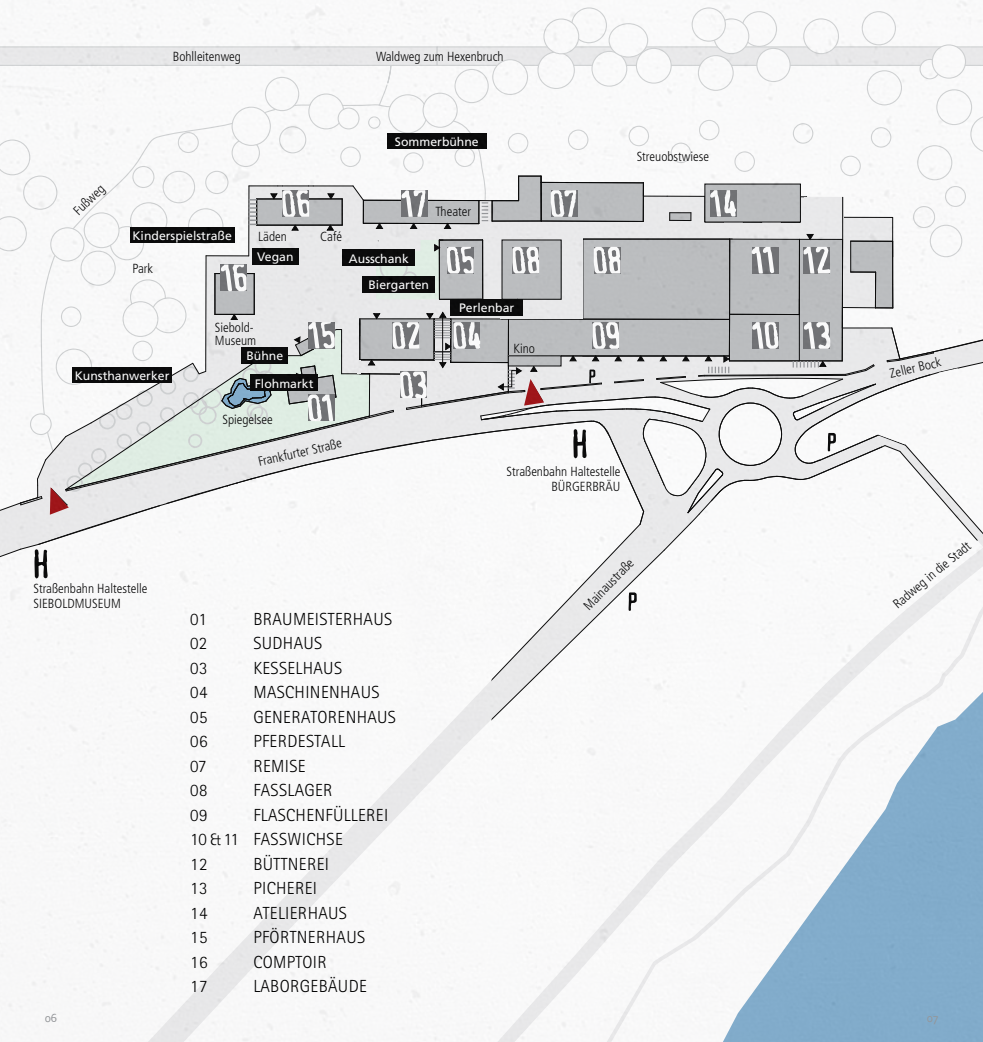
<style>
.page{position:relative;width:983px;height:1042px;background:#fff}
.page>*{position:absolute;margin:0;border:0;box-sizing:border-box;transform-origin:0 0}
.t1{font:300 17.5px/24.5px "Rotis Sans Serif";letter-spacing:.02em;color:#000}
.t2{font:300 condensed 13.12px/15.8px "Frutiger";color:#000}
.t3{font:12.25px "Frutiger";color:#fff}
.t4{font:12.25px "Corbel";color:#939598}
</style>
<div class="page">
<img style="left:0;top:0;width:982px;height:1042px">
<p class="t2" style="left:173px;top:49px;width:70px">Bohlleitenweg</p>
<p class="t2" style="left:376px;top:49px;width:129px">Waldweg zum Hexenbruch</p>
<p class="t2" style="left:70px;top:207px;width:39px;rotate:-45deg">Fußweg</p>
<p class="t3" style="left:132px;top:228px;width:101px">Kinderspielstraße</p>
<p class="t2" style="left:132px;top:261px;width:22px">Park</p>
<p class="t3" style="left:395px;top:134px;width:85px">Sommerbühne</p>
<p class="t2" style="left:258px;top:229px;width:30px">Läden</p>
<p class="t2" style="left:320px;top:229px;width:23px">Café</p>
<p class="t3" style="left:257px;top:250px;width:38px">Vegan</p>
<p class="t3" style="left:349px;top:251px;width:61px">Ausschank</p>
<p class="t2" style="left:435px;top:204px;width:37px">Theater</p>
<p class="t3" style="left:368px;top:278px;width:62px">Biergarten</p>
<p class="t3" style="left:459px;top:300px;width:57px">Perlenbar</p>
<p class="t3" style="left:75px;top:368px;width:96px">Kunsthanwerker</p>
<p class="t2" style="left:215px;top:321px;width:43px;line-height:13.1px">Siebold-<br>Museum</p>
<p class="t3" style="left:246px;top:349px;width:38px">Bühne</p>
<p class="t3" style="left:255px;top:376px;width:60px">Flohmarkt</p>
<p class="t2" style="left:222px;top:411px;width:52px">Spiegelsee</p>
<p class="t2" style="left:256px;top:454px;width:87px;rotate:-13deg">Frankfurter Straße</p>
<p class="t2" style="left:513px;top:340px;width:23px">Kino</p>
<p class="t2" style="left:506px;top:463px;width:115px;text-align:right">Straßenbahn Haltestelle<br>BÜRGERBRÄU</p>
<p class="t2" style="left:636px;top:149px;width:74px">Streuobstwiese</p>
<p class="t2" style="left:34px;top:580px;width:115px">Straßenbahn Haltestelle<br>SIEBOLDMUSEUM</p>
<h1 class="t1" style="left:190px;top:607px;width:18px">01</h1>
<h1 class="t1" style="left:253px;top:607px;width:140px">BRAUMEISTERHAUS</h1>
<h1 class="t1" style="left:190px;top:631px;width:18px">02</h1>
<h1 class="t1" style="left:253px;top:631px;width:70px">SUDHAUS</h1>
<h1 class="t1" style="left:190px;top:656px;width:19px">03</h1>
<h1 class="t1" style="left:253px;top:656px;width:90px">KESSELHAUS</h1>
<h1 class="t1" style="left:190px;top:680px;width:19px">04</h1>
<h1 class="t1" style="left:253px;top:680px;width:128px">MASCHINENHAUS</h1>
<h1 class="t1" style="left:190px;top:705px;width:19px">05</h1>
<h1 class="t1" style="left:253px;top:705px;width:144px">GENERATORENHAUS</h1>
<h1 class="t1" style="left:190px;top:729px;width:19px">06</h1>
<h1 class="t1" style="left:253px;top:729px;width:93px">PFERDESTALL</h1>
<h1 class="t1" style="left:190px;top:754px;width:18px">07</h1>
<h1 class="t1" style="left:253px;top:754px;width:54px">REMISE</h1>
<h1 class="t1" style="left:190px;top:778px;width:19px">08</h1>
<h1 class="t1" style="left:253px;top:778px;width:81px">FASSLAGER</h1>
<h1 class="t1" style="left:190px;top:803px;width:19px">09</h1>
<h1 class="t1" style="left:190px;top:803px;width:199px;text-indent:63px">FLASCHENFÜLLEREI<br>10 &amp; 11 FASSWICHSE<br>12</h1>
<h1 class="t1" style="left:253px;top:852px;width:77px">BÜTTNEREI</h1>
<h1 class="t1" style="left:190px;top:876px;width:19px">13</h1>
<h1 class="t1" style="left:253px;top:876px;width:65px">PICHEREI</h1>
<h1 class="t1" style="left:190px;top:901px;width:19px">14</h1>
<h1 class="t1" style="left:253px;top:901px;width:95px">ATELIERHAUS</h1>
<h1 class="t1" style="left:190px;top:925px;width:19px">15</h1>
<h1 class="t1" style="left:253px;top:925px;width:113px">PFÖRTNERHAUS</h1>
<h1 class="t1" style="left:190px;top:950px;width:19px">16</h1>
<h1 class="t1" style="left:253px;top:950px;width:75px">COMPTOIR</h1>
<h1 class="t1" style="left:190px;top:974px;width:19px">17</h1>
<h1 class="t1" style="left:253px;top:974px;width:115px">LABORGEBÄUDE</h1>
<p class="t2" style="left:580px;top:602px;width:67px;rotate:-46deg">Mainaustraße</p>
<p class="t2" style="left:887px;top:366px;width:54px;rotate:-13deg">Zeller Bock</p>
<p class="t2" style="left:889px;top:600px;width:98px;rotate:-40deg">Radweg in die Stadt</p>
<p class="t4" style="left:45px;top:1010px;width:14px">06</p>
<p class="t4" style="left:926px;top:1010px;width:13px">07</p>
</div>
